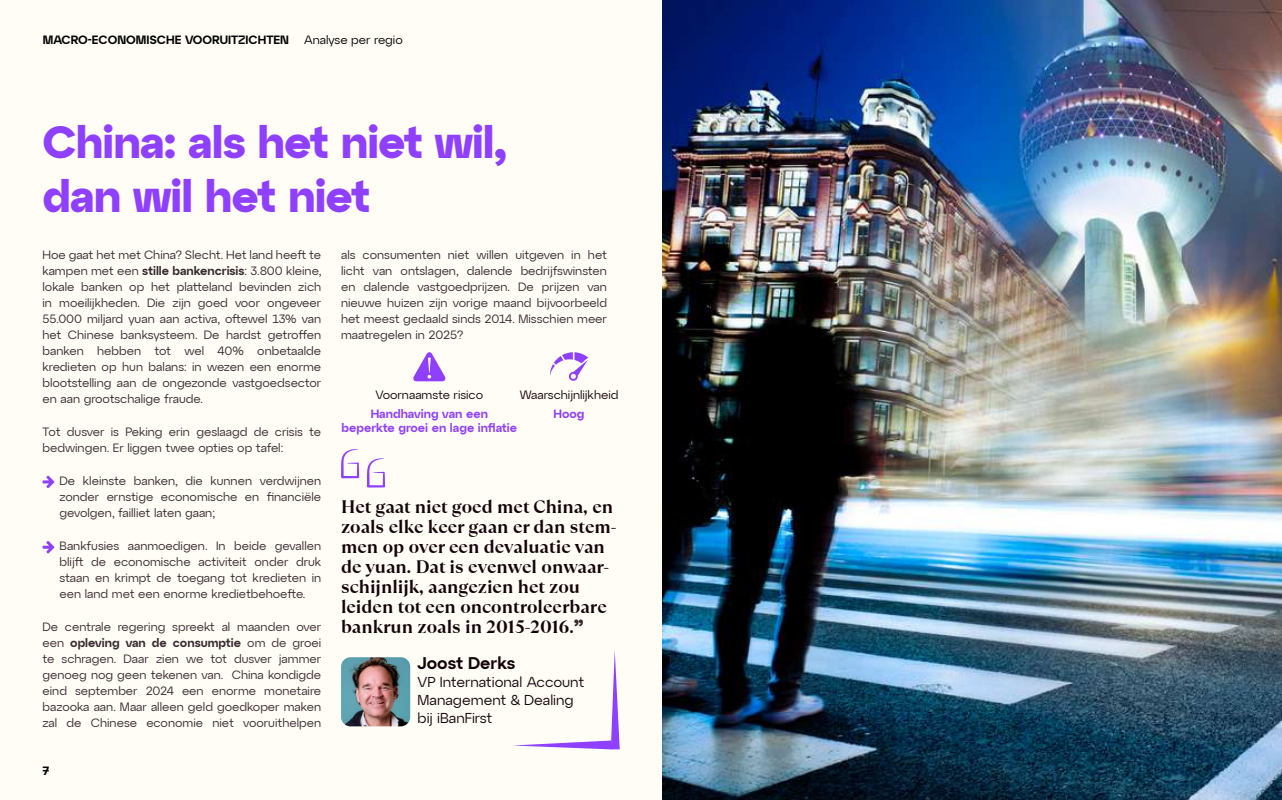
<style>
.page{position:relative;width:1282px;height:800px;background:#fff}
.page>*{position:absolute;margin:0;border:0;box-sizing:border-box;transform-origin:0 0}
.t1{font:700 45px/54px "Atyp Display";letter-spacing:-.02em;color:#8f40ff}
.t2{font:700 18px/20px "TT Ramillas";color:#140309}
.t3{font:600 16.9px "Atyp Display";color:#140309}
.t4{font:14.3px/18.2px "Atyp Display";color:#140309}
.t5{font:12px/16px "Atyp Display";color:#38282f;text-align:justify}
.t6{font:600 12px/14px "Atyp Display";color:#8f40ff;text-align:center}
.t7{font:12px "Atyp Display";color:#14030a}
.t8{font:600 12px "Atyp Display";color:#020203}
.t9{font:12px "Atyp Display";color:#020203}
.t10{font:600 12px "Atyp Display";color:#000}
.s1{font-weight:600}
.s2{font-family:"Atyp Display";color:#38282f}
</style>
<div class="page">
<div style="left:0;top:0;width:1281px;height:799px;background:#fffdf6"></div>
<svg style="left:413px;top:352px;width:32px;height:29px"></svg>
<svg style="left:341px;top:449px;width:18px;height:29px"></svg>
<svg style="left:367px;top:458px;width:18px;height:29px"></svg>
<svg style="left:513px;top:651px;width:106px;height:98px"></svg>
<svg style="left:43px;top:475px;width:11px;height:13px"></svg>
<svg style="left:43px;top:541px;width:11px;height:12px"></svg>
<img style="left:341px;top:657px;width:69px;height:69px">
<svg style="left:550px;top:352px;width:38px;height:29px"></svg>
<img style="left:662px;top:0;width:619px;height:799px">
<p class="t8" style="left:43px;top:30px;width:248px">MACRO-ECONOMISCHE VOORUITZICHTEN</p>
<p class="t9" style="left:304px;top:30px;width:100px">Analyse per regio</p>
<h1 class="t1" style="left:43px;top:113px;width:465px">China: als het niet wil, dan wil het niet</h1>
<p class="t5" style="left:43px;top:246px;width:280px">Hoe gaat het met China? Slecht. Het land heeft te kampen met een <span class="s1">stille bankencrisis</span>: 3.800 kleine, lokale banken op het platteland bevinden zich in moeilijkheden. Die zijn goed voor ongeveer 55.000 miljard yuan aan activa, oftewel 13% van het Chinese banksysteem. De hardst getroffen banken hebben tot wel 40% onbetaalde kredieten op hun balans: in wezen een enorme blootstelling aan de ongezonde vastgoedsector en aan grootschalige fraude.</p>
<p class="t5" style="left:43px;top:423px;width:280px">Tot dusver is Peking erin geslaagd de crisis te bedwingen. Er liggen twee opties op tafel:</p>
<p class="t5" style="left:60px;top:472px;width:263px">De kleinste banken, die kunnen verdwijnen zonder ernstige economische en financiële gevolgen, failliet laten gaan;</p>
<p class="t5" style="left:60px;top:537px;width:263px">Bankfusies aanmoedigen. In beide gevallen blijft de economische activiteit onder druk staan en krimpt de toegang tot kredieten in een land met een enorme kredietbehoefte.</p>
<p class="t5" style="left:43px;top:618px;width:280px">De centrale regering spreekt al maanden over een <span class="s1">opleving van de consumptie</span> om de groei te schragen. Daar zien we tot dusver jammer genoeg nog geen tekenen van. China kondigde eind september 2024 een enorme monetaire bazooka aan. Maar alleen geld goedkoper maken zal de Chinese economie niet vooruithelpen</p>
<p class="t10" style="left:43px;top:761px;width:8px">7</p>
<p class="t5" style="left:341px;top:246px;width:267px">als consumenten niet willen uitgeven in het licht van ontslagen, dalende bedrijfswinsten en dalende vastgoedprijzen. De prijzen van nieuwe huizen zijn vorige maand bijvoorbeeld het meest gedaald sinds 2014. Misschien meer maatregelen in 2025?</p>
<p class="t7" style="left:519px;top:385px;width:100px">Waarschijnlijkheid</p>
<p class="t6" style="left:553px;top:406px;width:33px">Hoog</p>
<p class="t7" style="left:375px;top:385px;width:109px">Voornaamste risico</p>
<p class="t6" style="left:341px;top:406px;width:177px">Handhaving van een<br>beperkte groei en lage inflatie</p>
<h2 class="t2" style="left:341px;top:496px;width:277px">Het gaat niet goed met China, en zoals elke keer gaan er dan stem&shy;men op over een devaluatie van de yuan. Dat is evenwel onwaar&shy;schijnlijk, aangezien het zou leiden tot een oncontroleerbare bankrun zoals in 2015-2016.<span class="s2">”</span></h2>
<h3 class="t3" style="left:417px;top:649px;width:99px">Joost Derks</h3>
<p class="t4" style="left:417px;top:672px;width:168px">VP International Account<br>Management &amp; Dealing bij iBanFirst</p>
</div>
